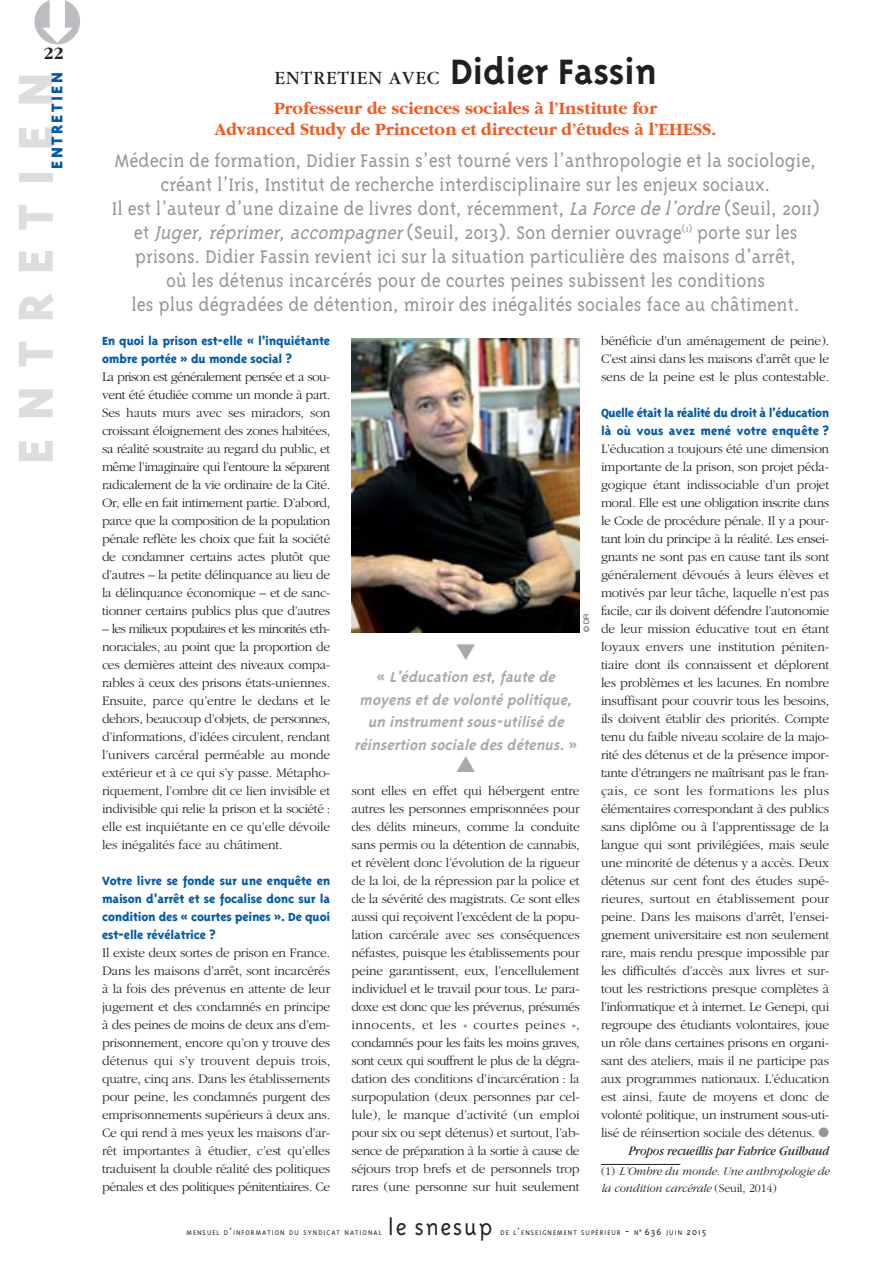
<style>
.page{position:relative;width:893px;height:1263px;background:#fff}
.page>*{position:absolute;margin:0;border:0;box-sizing:border-box;transform-origin:0 0}
.t1{font:800 56.25px "Triplex";letter-spacing:.335em;color:#dcddde}
.t2{font:300 25.5px "Triplex";letter-spacing:.07em;color:#231f20}
.t3{font:300 21px/24px "Triplex Serif";color:#939598;text-align:center}
.t4{font:19.5px "Garamond";letter-spacing:.05em;color:#231f20}
.t5{font:700 18px/21px "Garamond";color:#f15a22;text-align:center}
.t6{font:800 18px "Triplex";letter-spacing:.135em;color:#005aaa}
.t7{font:700 18px "Garamond";color:#231f20}
.t8{font:italic 700 16.5px/22.5px "Triplex";color:#a7a9ac;text-align:center}
.t9{font:300 13.5px/18px "Garamond";letter-spacing:-.015em;color:#231f20;text-align:justify}
.t10{font:italic 300 12px/16.5px "Garamond";letter-spacing:-.015em;color:#231f20}
.t11{font:300 7.8px "Triplex";letter-spacing:.135em;color:#231f20}
.t12{font:300 7.5px "Helvetica Neue";color:#231f20}
.s1{font-family:"Triplex";font-weight:700;font-size:40.5px}
.s2{font-style:italic}
.s3{font-family:"Triplex";font-weight:800;color:#005aaa}
.s4{color:#939598}
.s5{font-weight:400;font-style:italic}
.s6{font-style:normal}
.s7{font-size:10.5px}
</style>
<div class="page">
<img style="left:351px;top:338px;width:229px;height:294px">
<hr style="left:601px;top:1164px;width:79px;height:1px;background:#231f20">
<p class="t7" style="left:43px;top:47px;width:22px">22</p>
<p class="t1" style="left:14px;top:464px;width:393px;rotate:-90deg">ENTRETIEN</p>
<p class="t6" style="left:50px;top:169px;width:98px;rotate:-90deg">ENTRETIEN</p>
<p class="t4" style="left:275px;top:71px;width:383px">ENTRETIEN AVEC <span class="s1">Didier Fassin</span></p>
<p class="t5" style="left:215px;top:99px;width:503px">Professeur de sciences sociales à l’Institute for<br>Advanced Study de Princeton et directeur d’études à l’EHESS.</p>
<p class="t3" style="left:112px;top:150px;width:709px">Médecin de formation, Didier Fassin s’est tourné vers l’anthropologie et la sociologie, créant l’Iris, Institut de recherche interdisciplinaire sur les enjeux sociaux.<br>Il est l’auteur d’une dizaine de livres dont, récemment, <span class="s2">La Force de l’ordre</span> (Seuil, 2011) et <span class="s2">Juger,réprimer,accompagner</span>(Seuil, 2013). Son dernier ouvrage<sup>(1)</sup> porte sur les prisons. Didier Fassin revient ici sur la situation particulière des maisons d’arrêt,<br>où les détenus incarcérés pour de courtes peines subissent les conditions<br>les plus dégradées de détention, miroir des inégalités sociales face au châtiment.</p>
<p class="t9" style="left:102px;top:332px;width:230px;text-align:left"><span class="s3">En quoi la prison est-elle « l’inquiétante ombre portée » du monde social ?<br></span>La prison est généralement pensée et a sou&shy;vent été étudiée comme un monde à part.<br>Ses hauts murs avec ses miradors, son croissant éloignement des zones habitées, sa réalité soustraite au regard du public, et même l’imaginaire qui l’entoure la séparent radicalement de la vie ordinaire de la Cité.<br>Or, elle en fait intimement partie. D’abord, parce que la composition de la population pénale reflète les choix que fait la société de condamner certains actes plutôt que d’autres – la petite délinquance au lieu de la délinquance économique – et de sanc&shy;tionner certains publics plus que d’autres</p>
<p class="t9" style="left:102px;top:620px;width:230px">– les milieux populaires et les minorités eth&shy;noraciales, au point que la proportion de ces dernières atteint des niveaux compa&shy;rables à ceux des prisons états-uniennes.<br>Ensuite, parce qu’entre le dedans et le dehors, beaucoup d’objets, de personnes, d’informations, d’idées circulent, rendant l’univers carcéral perméable au monde extérieur et à ce qui s’y passe. Métapho&shy;riquement, l’ombre dit ce lien invisible et indivisible qui relie la prison et la société : elle est inquiétante en ce qu’elle dévoile les inégalités face au châtiment.</p>
<p class="t9" style="left:102px;top:872px;width:230px;text-align:left"><span class="s3">Votre livre se fonde sur une enquête en maison d’arrêt et se focalise donc sur la condition des « courtes peines ». De quoi est-elle révélatrice ?<br></span>Il existe deux sortes de prison en France.<br>Dans les maisons d’arrêt, sont incarcérés à la fois des prévenus en attente de leur jugement et des condamnés en principe à des peines de moins de deux ans d’em&shy;prisonnement, encore qu’on y trouve des détenus qui s’y trouvent depuis trois, quatre, cinq ans. Dans les établissements pour peine, les condamnés purgent des emprisonnements supérieurs à deux ans.<br>Ce qui rend à mes yeux les maisons d’ar&shy;rêt importantes à étudier, c’est qu’elles traduisent la double réalité des politiques pénales et des politiques pénitentiaires. Ce</p>
<p class="t9" style="left:601px;top:332px;width:230px">bénéficie d’un aménagement de peine).<br>C’est ainsi dans les maisons d’arrêt que le sens de la peine est le plus contestable.</p>
<p class="t9" style="left:601px;top:404px;width:230px;text-align:right"><span class="s3">Quelle était la réalité du droit à l’éducation là où vous avez mené votre enquête ?<br></span>L’éducation a toujours été une dimension importante de la prison, son projet péda&shy;gogique étant indissociable d’un projet moral. Elle est une obligation inscrite dans le Code de procédure pénale. Il y a pour&shy;tant loin du principe à la réalité. Les ensei&shy;gnants ne sont pas en cause tant ils sont généralement dévoués à leurs élèves et motivés par leur tâche, laquelle n’est pas facile, car ils doivent défendre l’autonomie de leur mission éducative tout en étant loyaux envers une institution péniten&shy;tiaire dont ils connaissent et déplorent les problèmes et les lacunes. En nombre insuffisant pour couvrir tous les besoins, ils doivent établir des priorités. Compte tenu du faible niveau scolaire de la majo&shy;rité des détenus et de la présence impor&shy;tante d’étrangers ne maîtrisant pas le fran&shy;çais, ce sont les formations les plus élémentaires correspondant à des publics sans diplôme ou à l’apprentissage de la langue qui sont privilégiées, mais seule une minorité de détenus y a accès. Deux détenus sur cent font des études supé&shy;rieures, surtout en établissement pour peine. Dans les maisons d’arrêt, l’ensei&shy;gnement universitaire est non seulement rare, mais rendu presque impossible par les difficultés d’accès aux livres et sur&shy;tout les restrictions presque complètes à l’informatique et à internet. Le Genepi, qui regroupe des étudiants volontaires, joue un rôle dans certaines prisons en organi&shy;sant des ateliers, mais il ne participe pas aux programmes nationaux. L’éducation est ainsi, faute de moyens et donc de volonté politique, un instrument sous-uti&shy;lisé de réinsertion sociale des détenus. <span class="s4">● </span><span class="s5">Propos recueillis par Fabrice Guilbaud</span></p>
<p class="t10" style="left:601px;top:1164px;width:230px"><span class="s6">(1)</span> L’Ombre du monde. Une anthropologie de la condition carcérale <span class="s6">(Seuil, 2014)</span></p>
<p class="t12" style="left:582px;top:632px;width:20px;rotate:-90deg">© DR</p>
<p class="t8" style="left:354px;top:667px;width:225px"><span class="s6">«</span> L’éducation est,faute de moyens etde volonté politique, un instrumentsous-utilisé de réinsertion sociale des détenus. <span class="s6">»</span></p>
<p class="t9" style="left:351px;top:782px;width:230px">sont elles en effet qui hébergent entre autres les personnes emprisonnées pour des délits mineurs, comme la conduite sans permis ou la détention de cannabis, et révèlent donc l’évolution de la rigueur de la loi, de la répression par la police et de la sévérité des magistrats. Ce sont elles aussi qui reçoivent l’excédent de la popu&shy;lation carcérale avec ses conséquences néfastes, puisque les établissements pour peine garantissent, eux, l’encellulement individuel et le travail pour tous. Le para&shy;doxe est donc que les prévenus, présumés innocents, et les « courtes peines », condamnés pour les faits les moins graves, sont ceux qui souffrent le plus de la dégra&shy;dation des conditions d’incarcération : la surpopulation (deux personnes par cel&shy;lule), le manque d’activité (un emploi pour six ou sept détenus) et surtout, l’ab&shy;sence de préparation à la sortie à cause de séjours trop brefs et de personnels trop rares (une personne sur huit seulement</p>
<p class="t11" style="left:186px;top:1230px;width:197px">MENSUEL D<span class="s7">’</span>INFORMATION DU SYNDICAT NATIONAL</p>
<p class="t2" style="left:388px;top:1218px;width:106px">le snesup</p>
<p class="t11" style="left:501px;top:1230px;width:207px">DE L<span class="s7">’</span>ENSEIGNEMENT SUPÉRIEUR <span class="s7">-</span> N<span class="s7">˚ 636</span> JUIN <span class="s7">2015</span></p>
</div>
